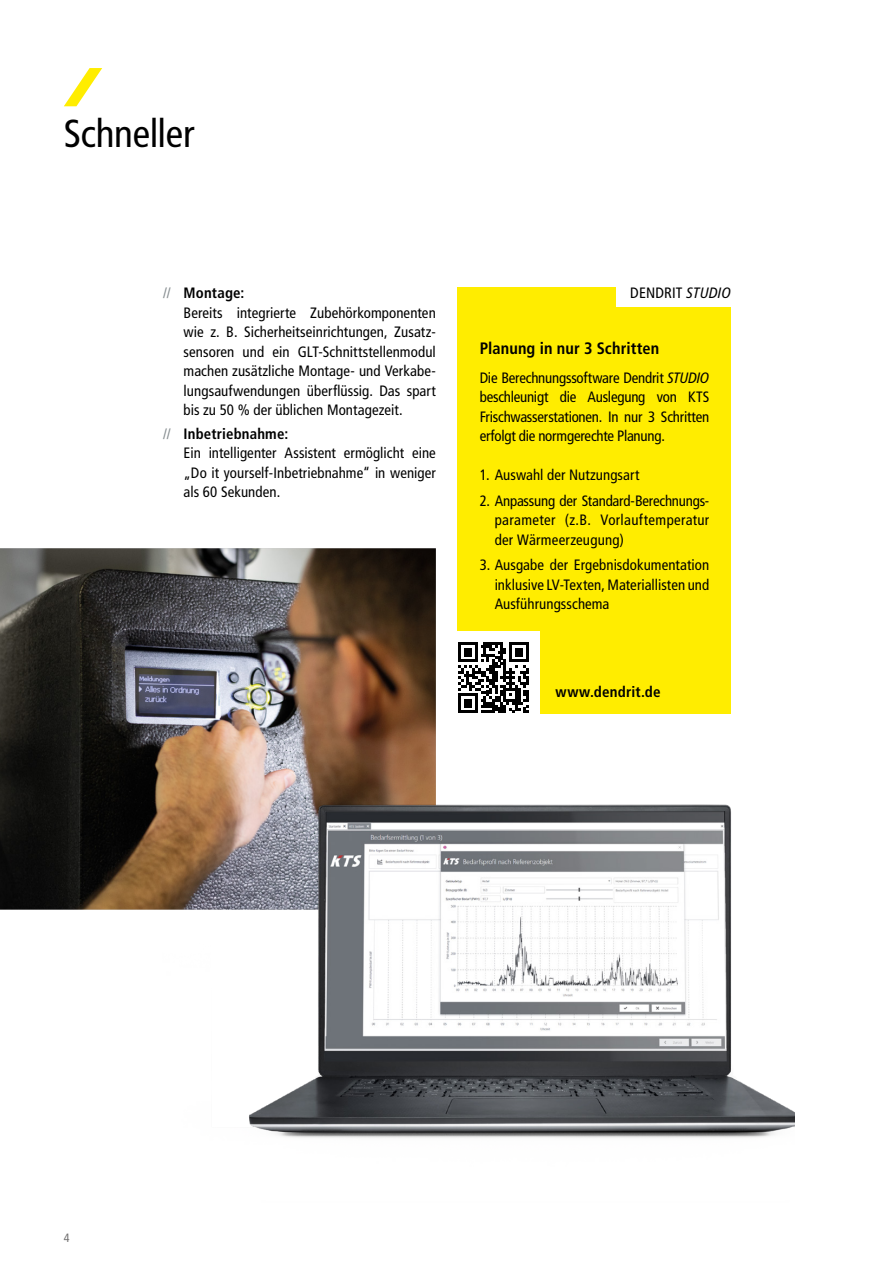
<style>
.page{position:relative;width:893px;height:1263px;background:#fff}
.page>*{position:absolute;margin:0;border:0;box-sizing:border-box;transform-origin:0 0}
.Headline{font:condensed 39px "Frutiger LT Com";letter-spacing:-.01em;color:#000}
.Fließtext{font:700 condensed 16.5px "Frutiger LT Com";letter-spacing:.01em;color:#000}
.Fließtext-2{font:condensed 15px/19.5px "Frutiger LT Com";letter-spacing:.005em;color:#000;text-align:justify}
.Fließtext-3{font:700 condensed 15px "Frutiger LT Com";letter-spacing:.01em;color:#000}
.t1{font:condensed 12px "Frutiger LT Com";color:#706f6f}
.s1{font-weight:400;color:#878e91}
.s2{font-style:italic}
</style>
<div class="page">
<img style="left:0;top:548px;width:436px;height:361px">
<div style="left:457px;top:287px;width:274px;height:427px;background:#ffed00"></div>
<div style="left:617px;top:287px;width:114px;height:20px;background:#fff"></div>
<svg style="left:64px;top:68px;width:39px;height:39px"></svg>
<img style="left:163px;top:704px;width:631px;height:434px">
<div style="left:447px;top:631px;width:93px;height:94px;background:#fff"></div>
<svg style="left:458px;top:642px;width:71px;height:71px"></svg>
<p class="Headline" style="left:64px;top:110px;width:132px">Schneller</p>
<p class="Fließtext-3" style="left:163px;top:284px;width:83px"><span class="s1">//</span> Montage:</p>
<p class="Fließtext-2" style="left:184px;top:302px;width:254px">Bereits integrierte Zubehörkomponenten wie z. B. Sicherheitseinrichtungen, Zusatz&shy;sensoren und ein GLT-Schnittstellenmodul machen zusätzliche Montage- und Verkabe&shy;lungsaufwendungen überflüssig. Das spart bis zu 50 % der üblichen Montagezeit.</p>
<p class="Fließtext-3" style="left:163px;top:424px;width:127px"><span class="s1">//</span> Inbetriebnahme:</p>
<p class="Fließtext-2" style="left:184px;top:443px;width:254px">Ein intelligenter Assistent ermöglicht eine „Do it yourself-Inbetriebnahme“ in weniger als 60 Sekunden.</p>
<p class="Fließtext-2" style="left:630px;top:283px;width:102px">DENDRIT <span class="s2">STUDIO</span></p>
<p class="Fließtext" style="left:480px;top:338px;width:181px">Planung in nur 3 Schritten</p>
<p class="Fließtext-2" style="left:480px;top:367px;width:231px">Die Berechnungssoftware Dendrit <span class="s2">STUDIO </span>beschleunigt die Auslegung von KTS Frischwasserstationen. In nur 3 Schritten erfolgt die normgerechte Planung.</p>
<p class="Fließtext-2" style="left:480px;top:465px;width:161px">1. Auswahl der Nutzungsart</p>
<p class="Fließtext-2" style="left:495px;top:490px;width:216px;text-indent:-15px">2. Anpassung der Standard-Berechnungs&shy;parameter (z.B. Vorlauftemperatur der Wärmeerzeugung)</p>
<p class="Fließtext-2" style="left:495px;top:555px;width:216px;text-indent:-15px">3. Ausgabe der Ergebnisdokumentation inklusive LV-Texten, Materiallisten und Ausführungsschema</p>
<p class="Fließtext-3" style="left:556px;top:683px;width:106px">www.dendrit.de</p>
<p class="t1" style="left:64px;top:1230px;width:7px">4</p>
</div>
